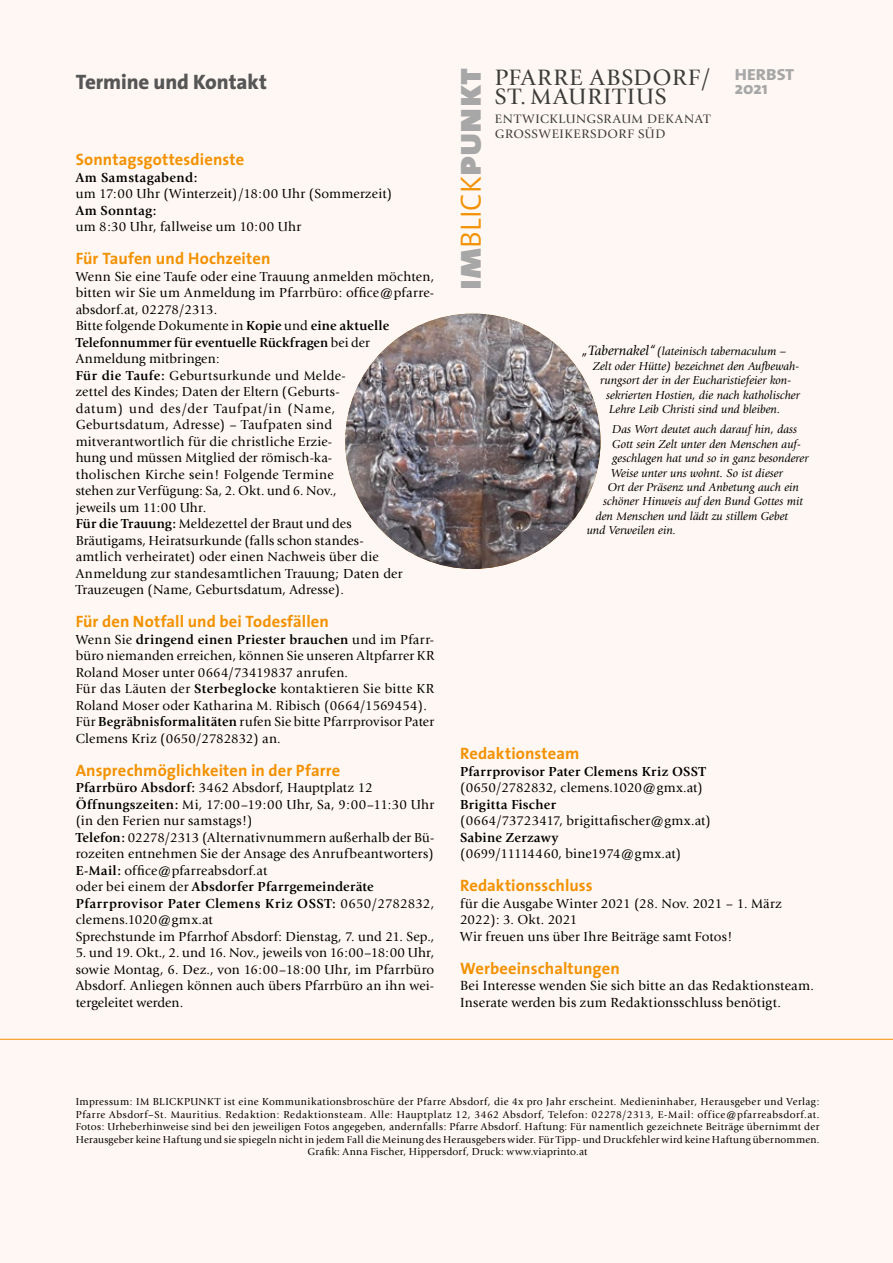
<style>
.page{position:relative;width:893px;height:1263px;background:#fef7f3}
.page>*{position:absolute;margin:0;border:0;box-sizing:border-box;transform-origin:0 0}
.t1{font:37.8px "The Mix Black Caps";color:#a7a7a8}
.t2{font:23.25px/18.9px "Giovanni";letter-spacing:.045em;color:#3b3b3a}
.t3{font:800 21px "The Sans";letter-spacing:-.005em;color:#565656}
.t4{font:800 17.4px "The Sans";color:#a7a7a8}
.t5{font:700 16.5px "The Sans";letter-spacing:.005em;color:#f39100}
.t6{font:800 16.05px "The Sans";color:#a7a7a8;scale:1.11 1}
.t7{font:13.8px/16.5px "Giovanni";letter-spacing:.02em;color:#000}
.t8{font:13.65px/16.5px "Giovanni";letter-spacing:.015em;color:#000}
.t9{font:700 13.65px "Giovanni";letter-spacing:.025em;color:#000}
.t10{font:13.65px "Giovanni";letter-spacing:-.005em;color:#000}
.t11{font:12.75px/15.5px "Giovanni";letter-spacing:.04em;color:#3b3b3a}
.t12{font:italic 12px "Giovanni";color:#000}
.t13{font:10.5px/12.5px "Giovanni";letter-spacing:.035em;color:#000;text-align:center}
.s1{font-weight:700}
.s2{font-family:"The Mix";font-weight:300;font-size:29.4px;color:#f39100}
.s3{font-size:14.1px}
</style>
<div class="page">
<hr style="left:0;top:1039px;width:893px;height:1px;background:#f39100">
<div style="left:345px;top:311px;width:258px;height:259px;background:#000;opacity:.23"></div>
<h3 class="t3" style="left:76px;top:64px;width:193px">Termine und Kontakt</h3>
<p class="t5" style="left:76px;top:146px;width:170px">Sonntagsgottesdienste</p>
<p class="t9" style="left:76px;top:169px;width:123px">Am Samstagabend:</p>
<p class="t8" style="left:76px;top:185px;width:318px">um 17:00 Uhr (Winterzeit)/18:00 Uhr (Sommerzeit)</p>
<p class="t9" style="left:76px;top:202px;width:82px">Am Sonntag:</p>
<p class="t8" style="left:76px;top:218px;width:227px">um 8:30 Uhr, fallweise um 10:00 Uhr</p>
<p class="t5" style="left:76px;top:245px;width:196px">Für Taufen und Hochzeiten</p>
<p class="t8" style="left:76px;top:268px;width:360px">Wenn Sie eine Taufe oder eine Trauung anmelden möchten, bitten wir Sie um Anmeldung im Pfarrbüro: office@pfarre&shy;absdorf.at, 02278/2313.<br>Bitte folgende Dokumente in <span class="s1">Kopie</span> und <span class="s1">eine aktuelle Telefonnummer für eventuelle Rückfragen</span> bei der Anmeldung mitbringen:<br><span class="s1">Für die Taufe:</span> Geburtsurkunde und Melde-<br>zettel des Kindes; Daten der Eltern (Geburts-<br>datum) und des/der Taufpat/in (Name,<br>Geburtsdatum, Adresse) – Taufpaten sind mitverantwortlich für die christliche Erzie-<br>hung und müssen Mitglied der römisch-ka-<br>tholischen Kirche sein! Folgende Termine<br>stehen zur Verfügung: Sa, 2. Okt. und 6. Nov.,<br>jeweils um 11:00 Uhr.<br><span class="s1">Für die Trauung:</span> Meldezettel der Braut und des<br>Bräutigams, Heiratsurkunde (falls schon standes-<br>amtlich verheiratet) oder einen Nachweis über die Anmeldung zur standesamtlichen Trauung; Daten der Trauzeugen (Name, Geburtsdatum, Adresse).</p>
<p class="t5" style="left:76px;top:608px;width:255px">Für den Notfall und bei Todesfällen</p>
<p class="t8" style="left:76px;top:631px;width:360px">Wenn Sie <span class="s1">dringend einen Priester brauchen</span> und im Pfarr&shy;büro niemanden erreichen, können Sie unseren Altpfarrer KR Roland Moser unter 0664/73419837 anrufen.<br>Für das Läuten der <span class="s1">Sterbeglocke</span> kontaktieren Sie bitte KR Roland Moser oder Katharina M. Ribisch (0664/1569454).<br>Für <span class="s1">Begräbnisformalitäten</span> rufen Sie bitte Pfarrprovisor Pater Clemens Kriz (0650/2782832) an.</p>
<p class="t5" style="left:76px;top:756px;width:266px">Ansprechmöglichkeiten in der Pfarre</p>
<p class="t8" style="left:76px;top:779px;width:360px"><span class="s1">Pfarrbüro Absdorf:</span> 3462 Absdorf, Hauptplatz 12<br><span class="s1">Öffnungszeiten:</span> Mi, 17:00–19:00 Uhr, Sa, 9:00–11:30 Uhr (in den Ferien nur samstags!)<br><span class="s1">Telefon:</span> 02278/2313 (Alternativnummern außerhalb der Bü&shy;rozeiten entnehmen Sie der Ansage des Anrufbeantworters)<br><span class="s1">E-Mail:</span> office@pfarreabsdorf.at<br>oder bei einem der <span class="s1">Absdorfer Pfarrgemeinderäte Pfarrprovisor Pater Clemens Kriz OSST:</span> 0650/2782832, clemens.1020@gmx.at<br>Sprechstunde im Pfarrhof Absdorf: Dienstag, 7. und 21. Sep.,</p>
<p class="t8" style="left:76px;top:944px;width:360px;text-align:justify">5. und 19. Okt., 2. und 16. Nov., jeweils von 16:00–18:00 Uhr, sowie Montag, 6. Dez., von 16:00–18:00 Uhr, im Pfarrbüro Absdorf. Anliegen können auch übers Pfarrbüro an ihn wei&shy;tergeleitet werden.</p>
<h1 class="t1" style="left:436px;top:290px;width:224px;rotate:-90deg">im<span class="s2">BLICK</span>punkt</h1>
<h2 class="t2" style="left:495px;top:68px;width:217px">PFARRE ABSDORF/<br>ST. MAURITIUS</h2>
<p class="t11" style="left:495px;top:111px;width:217px">ENTWICKLUNGSRAUM DEKANAT<br>GROSSWEIKERSDORF SÜD</p>
<p class="t6" style="left:735px;top:61px;width:55px">HERBST</p>
<p class="t4" style="left:735px;top:73px;width:35px">2021</p>
<p class="t12" style="left:582px;top:345px;width:205px"><span class="s3">„Tabernakel“</span> (lateinisch tabernaculum –</p>
<p class="t12" style="left:593px;top:359px;width:208px">Zelt oder Hütte) bezeichnet den Aufbewah-</p>
<p class="t12" style="left:600px;top:374px;width:192px">rungsort der in der Eucharistiefeier kon-</p>
<p class="t12" style="left:606px;top:388px;width:195px">sekrierten Hostien, die nach katholischer</p>
<p class="t12" style="left:609px;top:402px;width:173px">Lehre Leib Christi sind und bleiben.</p>
<p class="t12" style="left:612px;top:423px;width:186px">Das Wort deutet auch darauf hin, dass</p>
<p class="t12" style="left:612px;top:437px;width:190px">Gott sein Zelt unter den Menschen auf-</p>
<p class="t12" style="left:612px;top:452px;width:198px">geschlagen hat und so in ganz besonderer</p>
<p class="t12" style="left:611px;top:466px;width:174px">Weise unter uns wohnt. So ist dieser</p>
<p class="t12" style="left:608px;top:480px;width:193px">Ort der Präsenz und Anbetung auch ein</p>
<p class="t12" style="left:603px;top:495px;width:201px">schöner Hinweis auf den Bund Gottes mit</p>
<p class="t12" style="left:596px;top:509px;width:194px">den Menschen und lädt zu stillem Gebet</p>
<p class="t12" style="left:587px;top:524px;width:91px">und Verweilen ein.</p>
<p class="t5" style="left:460px;top:740px;width:121px">Redaktionsteam</p>
<p class="t9" style="left:460px;top:763px;width:247px">Pfarrprovisor Pater Clemens Kriz OSST</p>
<p class="t8" style="left:460px;top:779px;width:244px">(0650/2782832, clemens.1020@gmx.at)</p>
<p class="t9" style="left:460px;top:796px;width:97px">Brigitta Fischer</p>
<p class="t8" style="left:460px;top:812px;width:252px">(0664/73723417, brigittafischer@gmx.at)</p>
<p class="t9" style="left:460px;top:829px;width:100px">Sabine Zerzawy</p>
<p class="t10" style="left:460px;top:846px;width:222px">(0699/11114460, bine1974@gmx.at)</p>
<p class="t5" style="left:460px;top:872px;width:134px">Redaktionsschluss</p>
<p class="t8" style="left:460px;top:895px;width:323px">für die Ausgabe Winter 2021 (28. Nov. 2021 – 1. März<br>2022): 3. Okt. 2021<br>Wir freuen uns über Ihre Beiträge samt Fotos!</p>
<p class="t5" style="left:460px;top:954px;width:161px">Werbeeinschaltungen</p>
<p class="t7" style="left:460px;top:977px;width:355px">Bei Interesse wenden Sie sich bitte an das Redaktionsteam.<br>Inserate werden bis zum Redaktionsschluss benötigt.</p>
<p class="t13" style="left:76px;top:1096px;width:745px">Impressum: IM BLICKPUNKT ist eine Kommunikationsbroschüre der Pfarre Absdorf, die 4x pro Jahr erscheint. Medieninhaber, Herausgeber und Verlag:<br>Pfarre Absdorf–St. Mauritius. Redaktion: Redaktionsteam. Alle: Hauptplatz 12, 3462 Absdorf, Telefon: 02278/2313, E-Mail: office@pfarreabsdorf.at.<br>Fotos: Urheberhinweise sind bei den jeweiligen Fotos angegeben, andernfalls: Pfarre Absdorf. Haftung: Für namentlich gezeichnete Beiträge übernimmt der Herausgeber keine Haftung und sie spiegeln nicht in jedem Fall die Meinung des Herausgebers wider. Für Tipp- und Druckfehler wird keine Haftung übernommen.<br>Grafik: Anna Fischer, Hippersdorf, Druck: www.viaprinto.at</p>
</div>
